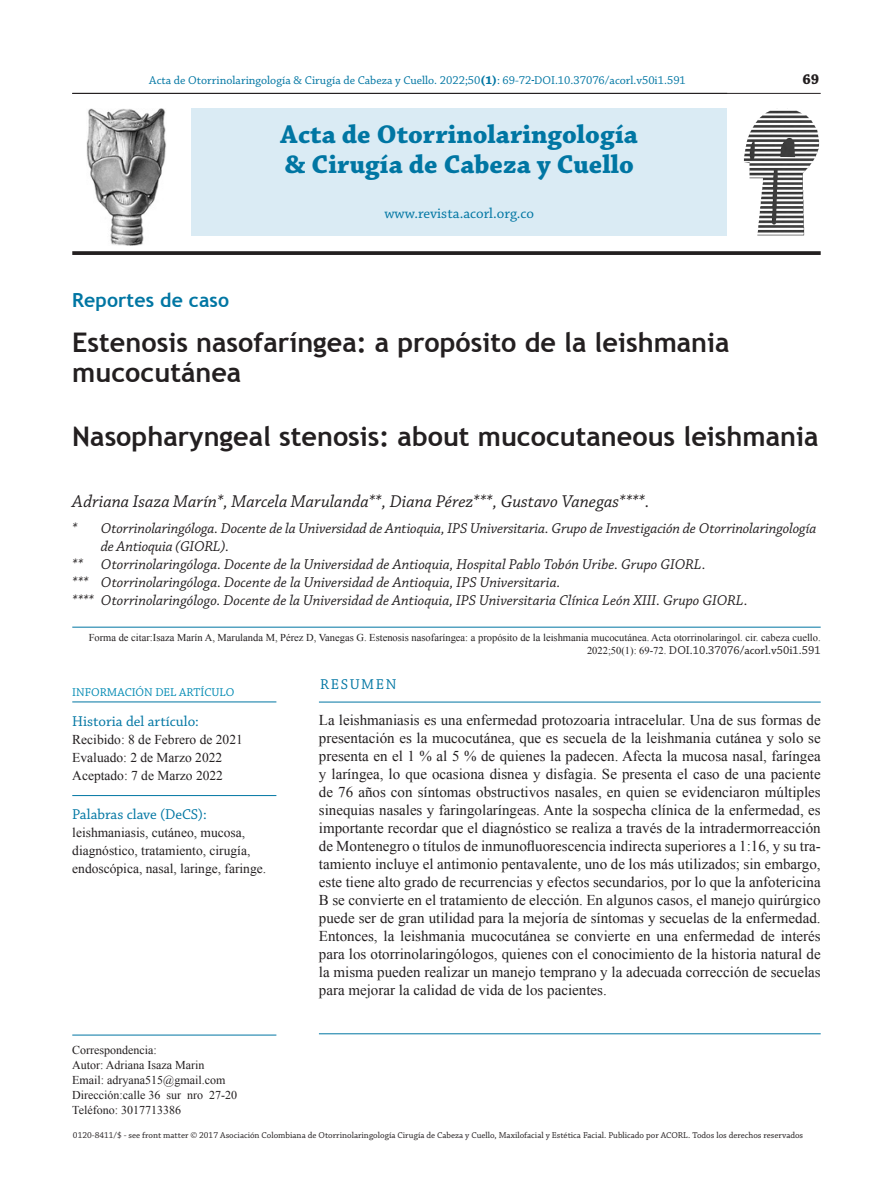
<style>
.page{position:relative;width:893px;height:1191px;background:#fff}
.page>*{position:absolute;margin:0;border:0;box-sizing:border-box;transform-origin:0 0}
.TITULO_CAPITULOS_SEC{font:700 27px/30px "Trebuchet MS";color:#231f20}
.TITULO_PAGINA_CREDIT{font:700 27px "Chaparral Pro";color:#0076a3}
.TITULO_SECCION{font:700 19.5px "Trebuchet MS";letter-spacing:.005em;color:#0076a3}
.AUTOR_NOMBRE{font:italic 18px "Chaparral Pro";color:#231f20}
.TEXTO_GENERAL{font:15px/18px "Times New Roman";color:#231f20;text-align:justify}
.AUTOR_DATOS{font:italic 15px/18px "Chaparral Pro";color:#231f20}
.PALABRA_CLAVE{font:15px "Chaparral Pro";color:#0076a3}
.TITULO_PAGINA_CREDIT-2{font:15px "Chaparral Pro";color:#0076a3}
.TITULO_REFERENCIAS{font:15px "Chaparral Pro";letter-spacing:.105em;color:#0076a3}
.t1{font:700 15px "Chaparral Pro";color:#231f20}
.TEXTO_PALABRA_CLAVE{font:13.5px/18px "Times New Roman";color:#231f20}
.NOTAS_SIN{font:12px "Times New Roman";color:#231f20}
.t2{font:12px "Chaparral Pro";color:#0076a3}
.FUENTE{font:12px "Chaparral Pro";color:#231f20}
.NOTAS{font:12px "Chaparral Pro";color:#008ab3}
.FUENTE-2{font:10.5px "Times New Roman";color:#231f20}
.t3{font:9px "Chaparral Pro";color:#231f20}
.s1{font-weight:700}
.s2{font-weight:700;color:#fff}
.s3{color:#fff}
.s4{font-family:"Times New Roman";font-size:10.5px}
</style>
<div class="page">
<hr style="left:72px;top:93px;width:749px;height:1px;background:#231f20">
<hr style="left:319px;top:702px;width:502px;height:1px;background:#0076a3">
<div style="left:191px;top:108px;width:536px;height:128px;background:#daebf4"></div>
<img style="left:743px;top:110px;width:77px;height:125px">
<svg style="left:72px;top:251px;width:749px;height:4px;background:#302c2d"></svg>
<hr style="left:72px;top:701px;width:204px;height:1px;background:#0076a3">
<hr style="left:72px;top:795px;width:204px;height:1px;background:#0076a3">
<hr style="left:319px;top:1033px;width:502px;height:1px;background:#0076a3">
<hr style="left:72px;top:627px;width:749px;height:1px;background:#0076a3">
<hr style="left:72px;top:1034px;width:204px;height:1px;background:#0076a3">
<img style="left:87px;top:108px;width:79px;height:137px">
<p class="t2" style="left:149px;top:74px;width:596px">Acta de Otorrinolaringología &amp; Cirugía de Cabeza y Cuello. 2022;50<span class="s1">(1)</span>: 69-72 DOI.10.37076/acorl.v50i1.591<span class="s2">4(2)</span><span class="s3">: 92-99</span></p>
<p class="t1" style="left:802px;top:71px;width:18px">69</p>
<p class="TITULO_PAGINA_CREDIT" style="left:281px;top:119px;width:359px">Acta de Otorrinolaringología</p>
<p class="TITULO_PAGINA_CREDIT" style="left:285px;top:149px;width:350px">&amp; Cirugía de Cabeza y Cuello</p>
<p class="TITULO_PAGINA_CREDIT-2" style="left:384px;top:205px;width:151px">www.revista.acorl.org.co</p>
<p class="TITULO_SECCION" style="left:72px;top:288px;width:158px">Reportes de caso</p>
<p class="TITULO_CAPITULOS_SEC" style="left:72px;top:327px;width:659px">Estenosis nasofaríngea: a propósito de la leishmania mucocutánea</p>
<p class="TITULO_CAPITULOS_SEC" style="left:72px;top:421px;width:748px">Nasopharyngeal stenosis: about mucocutaneous leishmania</p>
<p class="AUTOR_NOMBRE" style="left:72px;top:491px;width:579px">Adriana Isaza Marín*, Marcela Marulanda**, Diana Pérez***, Gustavo Vanegas****.</p>
<p class="AUTOR_DATOS" style="left:101px;top:520px;width:717px;text-indent:-29px">* Otorrinolaringóloga. Docente de la Universidad de Antioquia, IPS Universitaria. Grupo de Investigación de Otorrinolaringología de Antioquia (GIORL).</p>
<p class="AUTOR_DATOS" style="left:72px;top:556px;width:635px">** Otorrinolaringóloga. Docente de la Universidad de Antioquia, Hospital Pablo Tobón Uribe. Grupo GIORL.</p>
<p class="AUTOR_DATOS" style="left:72px;top:574px;width:490px">*** Otorrinolaringóloga. Docente de la Universidad de Antioquia, IPS Universitaria.</p>
<p class="AUTOR_DATOS" style="left:72px;top:592px;width:677px">**** Otorrinolaringólogo. Docente de la Universidad de Antioquia, IPS Universitaria Clínica León XIII. Grupo GIORL.</p>
<p class="FUENTE-2" style="left:89px;top:630px;width:733px">Forma de citar:Isaza Marín A, Marulanda M, Pérez D, Vanegas G. Estenosis nasofaríngea: a propósito de la leishmania mucocutánea. Acta otorrinolaringol. cir. cabeza cuello.</p>
<p class="FUENTE" style="left:587px;top:644px;width:235px"><span class="s4">2022;50(1): 69-72.</span> DOI.10.37076/acorl.v50i1.591</p>
<p class="NOTAS" style="left:72px;top:685px;width:164px">INFORMACIÓN DEL ARTÍCULO</p>
<p class="PALABRA_CLAVE" style="left:72px;top:712px;width:128px">Historia del artículo:</p>
<p class="TEXTO_PALABRA_CLAVE" style="left:72px;top:730px;width:172px">Recibido: 8 de Febrero de 2021</p>
<p class="TEXTO_PALABRA_CLAVE" style="left:72px;top:748px;width:151px">Evaluado: 2 de Marzo 2022</p>
<p class="TEXTO_PALABRA_CLAVE" style="left:72px;top:766px;width:152px">Aceptado: 7 de Marzo 2022</p>
<p class="PALABRA_CLAVE" style="left:72px;top:806px;width:136px">Palabras clave (DeCS):</p>
<p class="TEXTO_PALABRA_CLAVE" style="left:72px;top:823px;width:195px">leishmaniasis, cutáneo, mucosa, diagnóstico, tratamiento, cirugía, endoscópica, nasal, laringe, faringe.</p>
<p class="NOTAS_SIN" style="left:72px;top:1042px;width:86px">Correspondencia:</p>
<p class="NOTAS_SIN" style="left:72px;top:1057px;width:134px">Autor: Adriana Isaza Marin</p>
<p class="NOTAS_SIN" style="left:72px;top:1072px;width:155px">Email: adryana515@gmail.com</p>
<p class="NOTAS_SIN" style="left:72px;top:1087px;width:166px">Dirección:calle 36 sur nro 27-20</p>
<p class="NOTAS_SIN" style="left:72px;top:1102px;width:110px">Teléfono: 3017713386</p>
<p class="TITULO_REFERENCIAS" style="left:320px;top:676px;width:78px">RESUMEN</p>
<p class="TEXTO_GENERAL" style="left:319px;top:711px;width:503px">La leishmaniasis es una enfermedad protozoaria intracelular. Una de sus formas de presentación es la mucocutánea, que es secuela de la leishmania cutánea y solo se presenta en el 1 % al 5 % de quienes la padecen. Afecta la mucosa nasal, faríngea y laríngea, lo que ocasiona disnea y disfagia. Se presenta el caso de una paciente de 76 años con síntomas obstructivos nasales, en quien se evidenciaron múltiples sinequias nasales y faringolaríngeas. Ante la sospecha clínica de la enfermedad, es importante recordar que el diagnóstico se realiza a través de la intradermorreacción de Montenegro o títulos de inmunofluorescencia indirecta superiores a 1:16, y su tra&shy;tamiento incluye el antimonio pentavalente, uno de los más utilizados; sin embargo, este tiene alto grado de recurrencias y efectos secundarios, por lo que la anfotericina B se convierte en el tratamiento de elección. En algunos casos, el manejo quirúrgico puede ser de gran utilidad para la mejoría de síntomas y secuelas de la enfermedad.<br>Entonces, la leishmania mucocutánea se convierte en una enfermedad de interés para los otorrinolaringólogos, quienes con el conocimiento de la historia natural de la misma pueden realizar un manejo temprano y la adecuada corrección de secuelas para mejorar la calidad de vida de los pacientes.</p>
<p class="t3" style="left:73px;top:1130px;width:732px">0120-8411/$ - see front matter © 2017 Asociación Colombiana de Otorrinolaringología Cirugía de Cabeza y Cuello, Maxilofacial y Estética Facial. Publicado por ACORL. Todos los derechos reservados</p>
</div>
